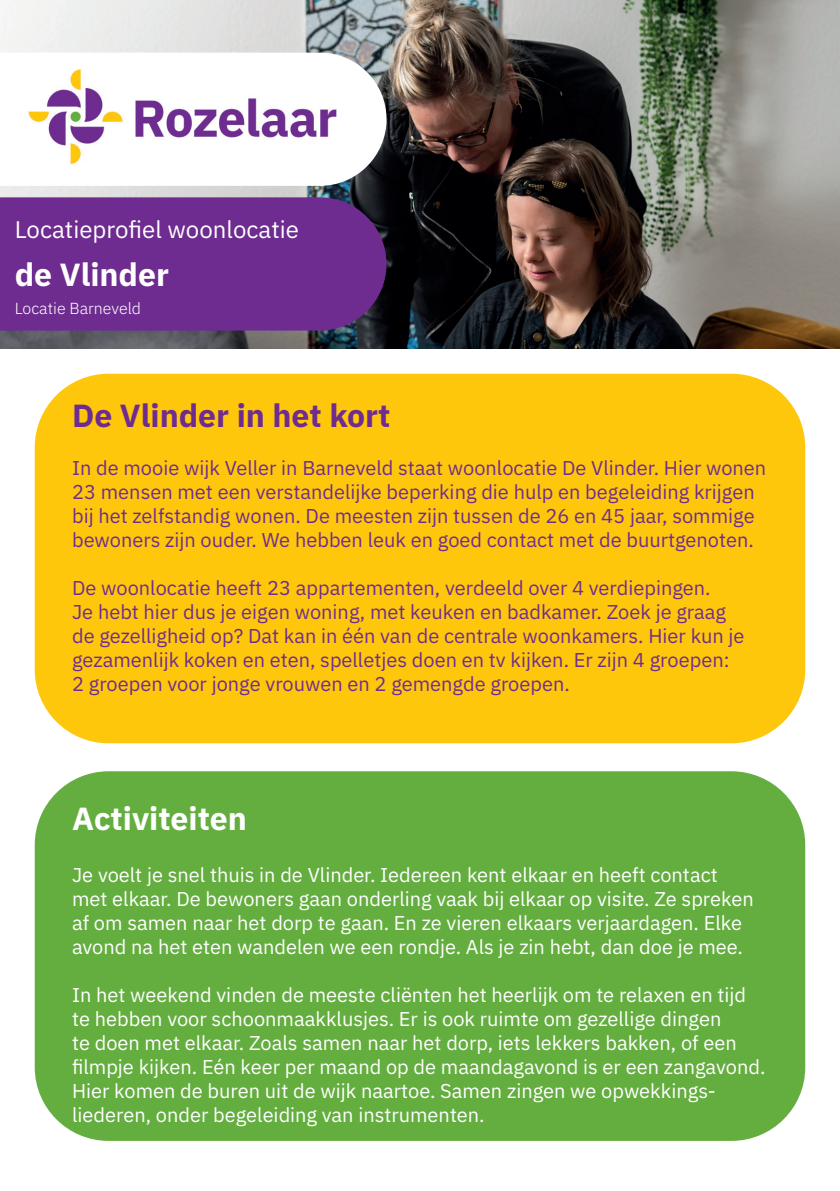
<style>
.page{position:relative;width:840px;height:1191px;background:#fff}
.page>*{position:absolute;margin:0;border:0;box-sizing:border-box;transform-origin:0 0}
.t1{font:700 32px "IBM Plex Sans";color:#fff}
.t2{font:700 32px "IBM Plex Sans";color:#6f2c90}
.t3{font:24px "IBM Plex Sans";color:#fff}
.t4{font:20px/24px "IBM Plex Sans";color:#fff}
.t5{font:20px/24px "IBM Plex Sans";color:#6f2c90}
.t6{font:300 16px "IBM Plex Sans";color:#fff}
</style>
<div class="page">
<img style="left:0;top:1px;width:839px;height:347px">
<svg style="left:0;top:53px;width:386px;height:133px"></svg>
<img style="left:26px;top:69px;width:315px;height:105px">
<div style="left:0;top:197px;width:386px;height:133px;background:#6f2c90"></div>
<div style="left:35px;top:374px;width:769px;height:369px;background:#fec70c;border-radius:74px"></div>
<div style="left:35px;top:771px;width:769px;height:369px;background:#64ae3f;border-radius:74px"></div>
<p class="t3" style="left:15px;top:211px;width:285px">Locatieprofiel woonlocatie</p>
<h1 class="t1" style="left:15px;top:249px;width:156px">de Vlinder</h1>
<p class="t6" style="left:15px;top:296px;width:128px">Locatie Barneveld</p>
<h1 class="t2" style="left:72px;top:390px;width:320px">De Vlinder in het kort</h1>
<p class="t5" style="left:72px;top:454px;width:695px">In de mooie wijk Veller in Barneveld staat woonlocatie De Vlinder. Hier wonen 23 mensen met een verstandelijke beperking die hulp en begeleiding krijgen bij het zelfstandig wonen. De meesten zijn tussen de 26 en 45 jaar, sommige bewoners zijn ouder. We hebben leuk en goed contact met de buurtgenoten.</p>
<p class="t5" style="left:72px;top:574px;width:673px">De woonlocatie heeft 23 appartementen, verdeeld over 4 verdiepingen.<br>Je hebt hier dus je eigen woning, met keuken en badkamer. Zoek je graag de gezelligheid op? Dat kan in één van de centrale woonkamers. Hier kun je gezamenlijk koken en eten, spelletjes doen en tv kijken. Er zijn 4 groepen:<br>2 groepen voor jonge vrouwen en 2 gemengde groepen.</p>
<h1 class="t1" style="left:72px;top:793px;width:176px">Activiteiten</h1>
<p class="t4" style="left:72px;top:861px;width:682px">Je voelt je snel thuis in de Vlinder. Iedereen kent elkaar en heeft contact met elkaar. De bewoners gaan onderling vaak bij elkaar op visite. Ze spreken af om samen naar het dorp te gaan. En ze vieren elkaars verjaardagen. Elke avond na het eten wandelen we een rondje. Als je zin hebt, dan doe je mee.</p>
<p class="t4" style="left:72px;top:981px;width:694px">In het weekend vinden de meeste cliënten het heerlijk om te relaxen en tijd te hebben voor schoonmaakklusjes. Er is ook ruimte om gezellige dingen<br>te doen met elkaar. Zoals samen naar het dorp, iets lekkers bakken, of een filmpje kijken. Eén keer per maand op de maandagavond is er een zangavond.<br>Hier komen de buren uit de wijk naartoe. Samen zingen we opwekkings&shy;liederen, onder begeleiding van instrumenten.</p>
</div>
